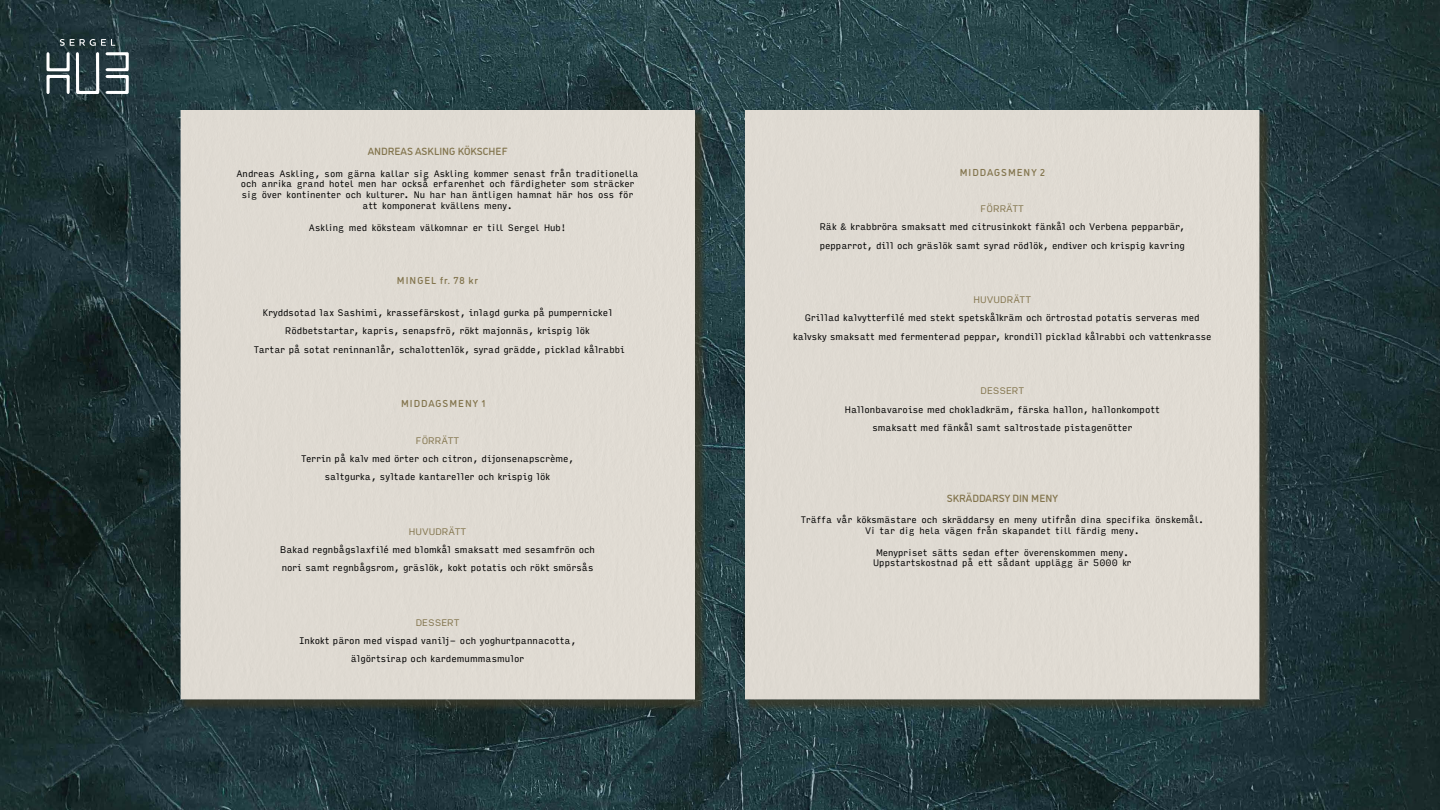
<style>
.page{position:relative;width:1440px;height:810px;background:#fff}
.page>*{position:absolute;margin:0;border:0;box-sizing:border-box;transform-origin:0 0}
.t1{font:500 10.5px "DI Nosaur";color:#83754e}
.t2{font:500 10.12px "DI Nosaur";letter-spacing:.1em;color:#83754e}
.t3{font:9.07px/18.2px "Input Sans Narrow";color:#000;text-align:center}
.t4{font:9.07px "Input Sans";color:#83754e}
.t5{font:9px/10.8px "Input Sans Narrow";color:#000;text-align:center}
</style>
<div class="page">
<img style="left:0;top:0;width:1440px;height:810px">
<svg style="left:46px;top:52px;width:24px;height:42px"></svg>
<svg style="left:76px;top:52px;width:23px;height:42px"></svg>
<svg style="left:105px;top:52px;width:24px;height:42px"></svg>
<svg style="left:60px;top:39px;width:55px;height:7px"></svg>
<div style="left:179px;top:109px;width:528px;height:603px;background:#3c3928;opacity:.75"></div>
<div style="left:181px;top:111px;width:513px;height:588px;background:#dfdad2"></div>
<div style="left:744px;top:109px;width:528px;height:603px;background:#3c3928;opacity:.75"></div>
<div style="left:746px;top:111px;width:513px;height:588px;background:#dfdad2"></div>
<p class="t1" style="left:368px;top:144px;width:141px">ANDREAS ASKLING KÖKSCHEF</p>
<p class="t5" style="left:237px;top:167px;width:404px">Andreas Askling, som gärna kallar sig Askling kommer senast från traditionella och anrika grand hotel men har också erfarenhet och färdigheter som sträcker sig över kontinenter och kulturer. Nu har han äntligen hamnat här hos oss för att komponerat kvällens meny.</p>
<p class="t5" style="left:309px;top:221px;width:259px">Askling med köksteam välkomnar er till Sergel Hub!</p>
<p class="t2" style="left:397px;top:273px;width:83px">MINGEL fr. 78 kr</p>
<p class="t3" style="left:254px;top:303px;width:373px">Kryddsotad lax Sashimi, krassefärskost, inlagd gurka på pumpernickel<br>Rödbetstartar, kapris, senapsfrö, rökt majonnäs, krispig lök<br>Tartar på sotat reninnanlår, schalottenlök, syrad grädde, picklad kålrabbi</p>
<p class="t2" style="left:401px;top:396px;width:86px">MIDDAGSMENY 1</p>
<p class="t4" style="left:416px;top:432px;width:45px">FÖRRÄTT</p>
<p class="t3" style="left:301px;top:449px;width:274px">Terrin på kalv med örter och citron, dijonsenapscrème, saltgurka, syltade kantareller och krispig lök</p>
<p class="t4" style="left:409px;top:523px;width:59px">HUVUDRÄTT</p>
<p class="t3" style="left:280px;top:540px;width:316px;text-align:left">Bakad regnbågslaxfilé med blomkål smaksatt med sesamfrön och nori samt regnbågsrom, gräslök, kokt potatis och rökt smörsås</p>
<p class="t4" style="left:416px;top:614px;width:45px">DESSERT</p>
<p class="t3" style="left:299px;top:631px;width:278px">Inkokt päron med vispad vanilj- och yoghurtpannacotta, älgörtsirap och kardemummasmulor</p>
<p class="t2" style="left:960px;top:165px;width:87px">MIDDAGSMENY 2</p>
<p class="t4" style="left:981px;top:201px;width:45px">FÖRRÄTT</p>
<p class="t3" style="left:820px;top:217px;width:367px;text-align:left">Räk &amp; krabbröra smaksatt med citrusinkokt fänkål och Verbena pepparbär, pepparrot, dill och gräslök samt syrad rödlök, endiver och krispig kavring</p>
<p class="t4" style="left:974px;top:292px;width:59px">HUVUDRÄTT</p>
<p class="t3" style="left:793px;top:308px;width:420px">Grillad kalvytterfilé med stekt spetskålkräm och örtrostad potatis serveras med kalvsky smaksatt med fermenterad peppar, krondill picklad kålrabbi och vattenkrasse</p>
<p class="t4" style="left:980px;top:383px;width:45px">DESSERT</p>
<p class="t3" style="left:845px;top:400px;width:317px">Hallonbavaroise med chokladkräm, färska hallon, hallonkompott smaksatt med fänkål samt saltrostade pistagenötter</p>
<p class="t1" style="left:947px;top:490px;width:113px">SKRÄDDARSY DIN MENY</p>
<p class="t5" style="left:801px;top:514px;width:405px">Träffa vår köksmästare och skräddarsy en meny utifrån dina specifika önskemål.<br>Vi tar dig hela vägen från skapandet till färdig meny.</p>
<p class="t5" style="left:873px;top:546px;width:260px">Menypriset sätts sedan efter överenskommen meny.<br>Uppstartskostnad på ett sådant upplägg är 5000 kr</p>
</div>
